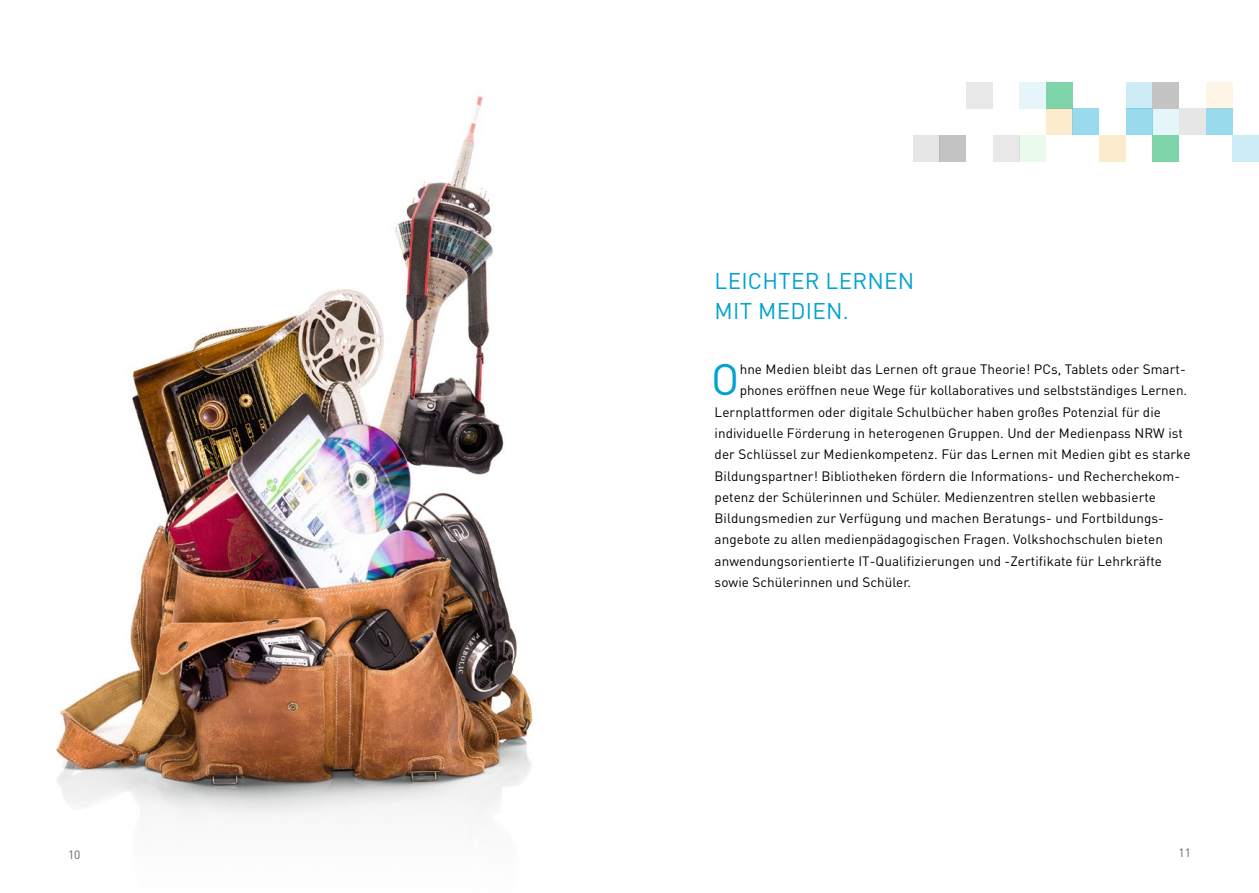
<style>
.page{position:relative;width:1259px;height:893px;background:#fff}
.page>*{position:absolute;margin:0;border:0;box-sizing:border-box;transform-origin:0 0}
.t1{font:43.35px "DIN";color:#00a3d3}
.t2{font:22.5px/29.7px "DIN";letter-spacing:.01em;color:#00a3d3}
.t3{font:13.5px "DIN";letter-spacing:.005em;color:#000}
.t4{font:12px "DIN";color:#676767}
</style>
<div class="page">
<img style="left:56px;top:94px;width:477px;height:722px">
<div style="left:939px;top:135px;width:27px;height:27px;background:#c4c4c5"></div>
<div style="left:966px;top:82px;width:26px;height:26px;background:#e8e8e8"></div>
<div style="left:1099px;top:135px;width:27px;height:27px;background:#fdebcd"></div>
<div style="left:1179px;top:108px;width:26px;height:27px;background:#e6e6e6"></div>
<div style="left:1019px;top:135px;width:27px;height:27px;background:#eafaeb"></div>
<div style="left:1019px;top:82px;width:27px;height:26px;background:#e6f5fa"></div>
<div style="left:992px;top:135px;width:27px;height:27px;background:#e8e8e8"></div>
<div style="left:1046px;top:108px;width:26px;height:27px;background:#fdebcd"></div>
<div style="left:1046px;top:82px;width:26px;height:26px;background:#80d4a9"></div>
<div style="left:1072px;top:108px;width:27px;height:27px;background:#9adaed"></div>
<div style="left:1126px;top:108px;width:26px;height:27px;background:#9adaed"></div>
<div style="left:1126px;top:82px;width:26px;height:26px;background:#cdecf6"></div>
<div style="left:1152px;top:135px;width:27px;height:27px;background:#80d4a9"></div>
<div style="left:1152px;top:108px;width:27px;height:27px;background:#e6f5fa"></div>
<div style="left:1152px;top:82px;width:27px;height:26px;background:#c4c4c5"></div>
<div style="left:913px;top:135px;width:26px;height:27px;background:#e6e6e6"></div>
<div style="left:1232px;top:135px;width:27px;height:27px;background:#cdecf6"></div>
<div style="left:1205px;top:108px;width:27px;height:27px;background:#9adaed"></div>
<div style="left:1205px;top:82px;width:27px;height:26px;background:#fef5e6"></div>
<h2 class="t2" style="left:714px;top:266px;width:201px">LEICHTER LERNEN<br>MIT MEDIEN.</h2>
<h1 class="t1" style="left:711px;top:353px;width:30px">O</h1>
<p class="t3" style="left:739px;top:361px;width:448px">hne Medien bleibt das Lernen oft graue Theorie! PCs, Tablets oder Smart-</p>
<p class="t3" style="left:739px;top:382px;width:449px">phones eröffnen neue Wege für kollaboratives und selbstständiges Lernen.</p>
<p class="t3" style="left:714px;top:403px;width:448px">Lernplattformen oder digitale Schulbücher haben großes Potenzial für die</p>
<p class="t3" style="left:714px;top:425px;width:470px">individuelle Förderung in heterogenen Gruppen. Und der Medienpass NRW ist</p>
<p class="t3" style="left:714px;top:446px;width:477px">der Schlüssel zur Medienkompetenz. Für das Lernen mit Medien gibt es starke</p>
<p class="t3" style="left:714px;top:467px;width:467px">Bildungspartner! Bibliotheken fördern die Informations- und Recherchekom-</p>
<p class="t3" style="left:714px;top:488px;width:443px">petenz der Schülerinnen und Schüler. Medienzentren stellen webbasierte</p>
<p class="t3" style="left:714px;top:510px;width:451px">Bildungsmedien zur Verfügung und machen Beratungs- und Fortbildungs-</p>
<p class="t3" style="left:714px;top:531px;width:450px">angebote zu allen medienpädagogischen Fragen. Volkshochschulen bieten</p>
<p class="t3" style="left:714px;top:552px;width:449px">anwendungsorientierte IT-Qualifizierungen und -Zertifikate für Lehrkräfte</p>
<p class="t3" style="left:714px;top:574px;width:198px">sowie Schülerinnen und Schüler.</p>
<p class="t4" style="left:68px;top:847px;width:14px">10</p>
<p class="t4" style="left:1178px;top:845px;width:14px">11</p>
</div>
